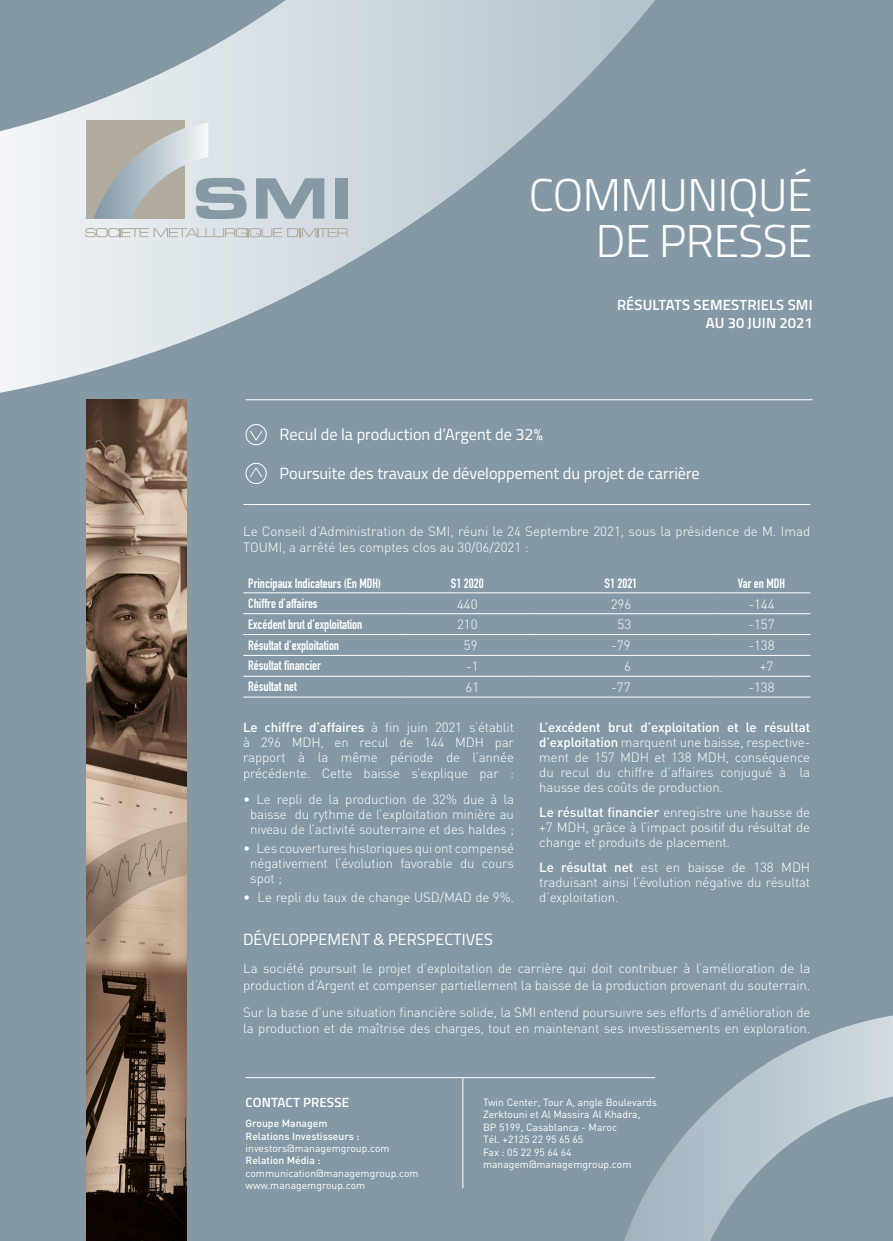
<style>
.page{position:relative;width:893px;height:1241px;background:#fff}
.page>*{position:absolute;margin:0;border:0;box-sizing:border-box;transform-origin:0 0}
.t1{font:300 45.85px/45.9px "Titillium Web";letter-spacing:-.01em;color:#fff;text-align:right}
.t2{font:16.28px "Titillium Web";color:#fff}
.t3{font:600 14.88px/17.8px "Titillium Web";letter-spacing:.01em;color:#fff;text-align:right}
.t4{font:300 13.3px/14.9px "DIN";letter-spacing:-.01em;color:#fff;text-align:justify}
.t5{font:13.3px "DIN Engschrift";color:#fff}
.t6{font:600 13.3px "Titillium Web";letter-spacing:.01em;color:#fff}
.t7{font:10.33px/12.4px "DIN";color:#fff}
.t8{font:500 10.33px/12.4px "DIN";color:#fff}
.s1{font-weight:500}
</style>
<div class="page">
<div style="left:0;top:0;width:893px;height:1240px;background:#8499a5"></div>
<svg style="left:0;top:0;width:655px;height:393px"></svg>
<svg style="left:256px;top:178px;width:68px;height:40px"></svg>
<div style="left:335px;top:178px;width:12px;height:40px;background:#859aa5"></div>
<svg style="left:85px;top:228px;width:263px;height:9px;background:#ced1d0"></svg>
<div style="left:86px;top:120px;width:99px;height:99px;background:#b1aa9e"></div>
<svg style="left:94px;top:122px;width:152px;height:97px"></svg>
<svg style="left:249px;top:424px;width:14px;height:17px"></svg>
<div style="left:246px;top:424px;width:21px;height:21px;border:1px solid #fff;border-radius:50%"></div>
<svg style="left:249px;top:466px;width:14px;height:18px"></svg>
<div style="left:246px;top:463px;width:21px;height:21px;border:1px solid #fff;border-radius:50%"></div>
<hr style="left:246px;top:399px;width:566px;height:1px;background:#fff">
<hr style="left:246px;top:1076px;width:409px;height:1px;background:#fff">
<hr style="left:462px;top:1078px;width:1px;height:109px;background:#fff">
<svg style="left:624px;top:1015px;width:269px;height:225px"></svg>
<img style="left:86px;top:399px;width:101px;height:841px">
<hr style="left:244px;top:504px;width:566px;height:1px;background:#fff">
<hr style="left:243px;top:592px;width:162px;height:1px;background:#fff">
<hr style="left:405px;top:592px;width:124px;height:1px;background:#fff">
<hr style="left:529px;top:592px;width:184px;height:1px;background:#fff">
<hr style="left:713px;top:592px;width:97px;height:1px;background:#fff">
<hr style="left:243px;top:613px;width:162px;height:1px;background:#fff">
<hr style="left:405px;top:613px;width:124px;height:1px;background:#fff">
<hr style="left:529px;top:613px;width:184px;height:1px;background:#fff">
<hr style="left:713px;top:613px;width:97px;height:1px;background:#fff">
<hr style="left:243px;top:634px;width:162px;height:1px;background:#fff">
<hr style="left:405px;top:634px;width:124px;height:1px;background:#fff">
<hr style="left:529px;top:634px;width:184px;height:1px;background:#fff">
<hr style="left:713px;top:634px;width:97px;height:1px;background:#fff">
<hr style="left:243px;top:655px;width:162px;height:1px;background:#fff">
<hr style="left:405px;top:655px;width:124px;height:1px;background:#fff">
<hr style="left:529px;top:655px;width:184px;height:1px;background:#fff">
<hr style="left:713px;top:655px;width:97px;height:1px;background:#fff">
<hr style="left:243px;top:675px;width:162px;height:1px;background:#fff">
<hr style="left:405px;top:675px;width:124px;height:1px;background:#fff">
<hr style="left:529px;top:675px;width:184px;height:1px;background:#fff">
<hr style="left:713px;top:675px;width:97px;height:1px;background:#fff">
<hr style="left:243px;top:696px;width:162px;height:1px;background:#fff">
<hr style="left:405px;top:696px;width:124px;height:1px;background:#fff">
<hr style="left:529px;top:696px;width:184px;height:1px;background:#fff">
<hr style="left:713px;top:696px;width:97px;height:1px;background:#fff">
<h1 class="t1" style="left:529px;top:170px;width:285px">COMMUNIQUÉ<br>DE PRESSE</h1>
<p class="t3" style="left:617px;top:295px;width:197px">RÉSULTATS SEMESTRIELS SMI<br>AU 30 JUIN 2021</p>
<p class="t2" style="left:280px;top:422px;width:265px">Recul de la production d’Argent de 32%</p>
<p class="t2" style="left:280px;top:461px;width:422px">Poursuite des travaux de développement du projet de carrière</p>
<p class="t4" style="left:243px;top:523px;width:569px;line-height:15.9px">Le Conseil d’Administration de SMI, réuni le 24 Septembre 2021, sous la présidence de M. Imad<br>TOUMI, a arrêté les comptes clos au 30/06/2021 :</p>
<p class="t5" style="left:248px;top:575px;width:134px">Principaux Indicateurs (En MDH)</p>
<p class="t5" style="left:451px;top:575px;width:34px">S1 2020</p>
<p class="t5" style="left:605px;top:575px;width:34px">S1 2021</p>
<p class="t5" style="left:738px;top:575px;width:49px">Var en MDH</p>
<p class="t5" style="left:248px;top:595px;width:71px">Chiffre d’affaires</p>
<p class="t4" style="left:457px;top:596px;width:22px">440</p>
<p class="t4" style="left:611px;top:596px;width:22px">296</p>
<p class="t4" style="left:748px;top:596px;width:28px">-144</p>
<p class="t5" style="left:248px;top:616px;width:116px">Excédent brut d’exploitation</p>
<p class="t4" style="left:457px;top:617px;width:22px">210</p>
<p class="t4" style="left:617px;top:617px;width:15px">53</p>
<p class="t4" style="left:748px;top:617px;width:28px">-157</p>
<p class="t5" style="left:248px;top:637px;width:92px">Résultat d’exploitation</p>
<p class="t4" style="left:464px;top:638px;width:15px">59</p>
<p class="t4" style="left:611px;top:638px;width:21px">-79</p>
<p class="t4" style="left:748px;top:638px;width:28px">-138</p>
<p class="t5" style="left:248px;top:658px;width:74px">Résultat financier</p>
<p class="t4" style="left:466px;top:658px;width:14px">-1</p>
<p class="t4" style="left:624px;top:658px;width:8px">6</p>
<p class="t4" style="left:760px;top:658px;width:15px">+7</p>
<p class="t5" style="left:248px;top:678px;width:50px">Résultat net</p>
<p class="t4" style="left:466px;top:679px;width:15px">61</p>
<p class="t4" style="left:611px;top:679px;width:21px">-77</p>
<p class="t4" style="left:748px;top:679px;width:28px">-138</p>
<p class="t4" style="left:243px;top:719px;width:272px"><span class="s1">Le chiffre d’affaires</span> à fin juin 2021 s’établit à 296 MDH, en recul de 144 MDH par rapport à la même période de l’année précédente. Cette baisse s’explique par :</p>
<p class="t4" style="left:243px;top:791px;width:272px;text-align:center">• Le repli de la production de 32% due à la baisse du rythme de l’exploitation minière au niveau de l’activité souterraine et des haldes ;</p>
<p class="t4" style="left:250px;top:840px;width:265px;text-indent:-7px">• Les couvertures historiques qui ont compensé négativement l’évolution favorable du cours spot ;</p>
<p class="t4" style="left:243px;top:889px;width:272px">• Le repli du taux de change USD/MAD de 9%.</p>
<p class="t2" style="left:243px;top:927px;width:251px">DÉVELOPPEMENT &amp; PERSPECTIVES</p>
<p class="t4" style="left:539px;top:719px;width:272px"><span class="s1">L’excédent brut d’exploitation et le résultat d’exploitation</span> marquent une baisse, respective&shy;ment de 157 MDH et 138 MDH, conséquence du recul du chiffre d’affaires conjugué à la hausse des coûts de production.</p>
<p class="t4" style="left:539px;top:804px;width:272px"><span class="s1">Le résultat financier</span> enregistre une hausse de +7 MDH, grâce à l’impact positif du résultat de change et produits de placement.</p>
<p class="t4" style="left:539px;top:859px;width:272px"><span class="s1">Le résultat net</span> est en baisse de 138 MDH traduisant ainsi l’évolution négative du résultat d’exploitation.</p>
<p class="t4" style="left:243px;top:960px;width:569px;line-height:16.3px">La société poursuit le projet d’exploitation de carrière qui doit contribuer à l’amélioration de la production d’Argent et compenser partiellement la baisse de la production provenant du souterrain.</p>
<p class="t4" style="left:243px;top:1003px;width:569px;line-height:16.3px">Sur la base d’une situation financière solide, la SMI entend poursuivre ses efforts d’amélioration de la production et de maîtrise des charges, tout en maintenant ses investissements en exploration.</p>
<p class="t6" style="left:246px;top:1092px;width:105px">CONTACT PRESSE</p>
<p class="t8" style="left:246px;top:1116px;width:116px">Groupe Managem<br>Relations Investisseurs :</p>
<p class="t7" style="left:246px;top:1141px;width:146px">investors@managemgroup.com</p>
<p class="t8" style="left:246px;top:1153px;width:76px">Relation Média :</p>
<p class="t7" style="left:246px;top:1166px;width:175px">communication@managemgroup.com www.managemgroup.com</p>
<p class="t7" style="left:483px;top:1095px;width:175px">Twin Center, Tour A, angle Boulevards<br>Zerktouni et Al Massira Al Khadra,<br>BP 5199, Casablanca - Maroc<br>Tél. +2125 22 95 65 65<br>Fax : 05 22 95 64 64 managem@managemgroup.com</p>
</div>
